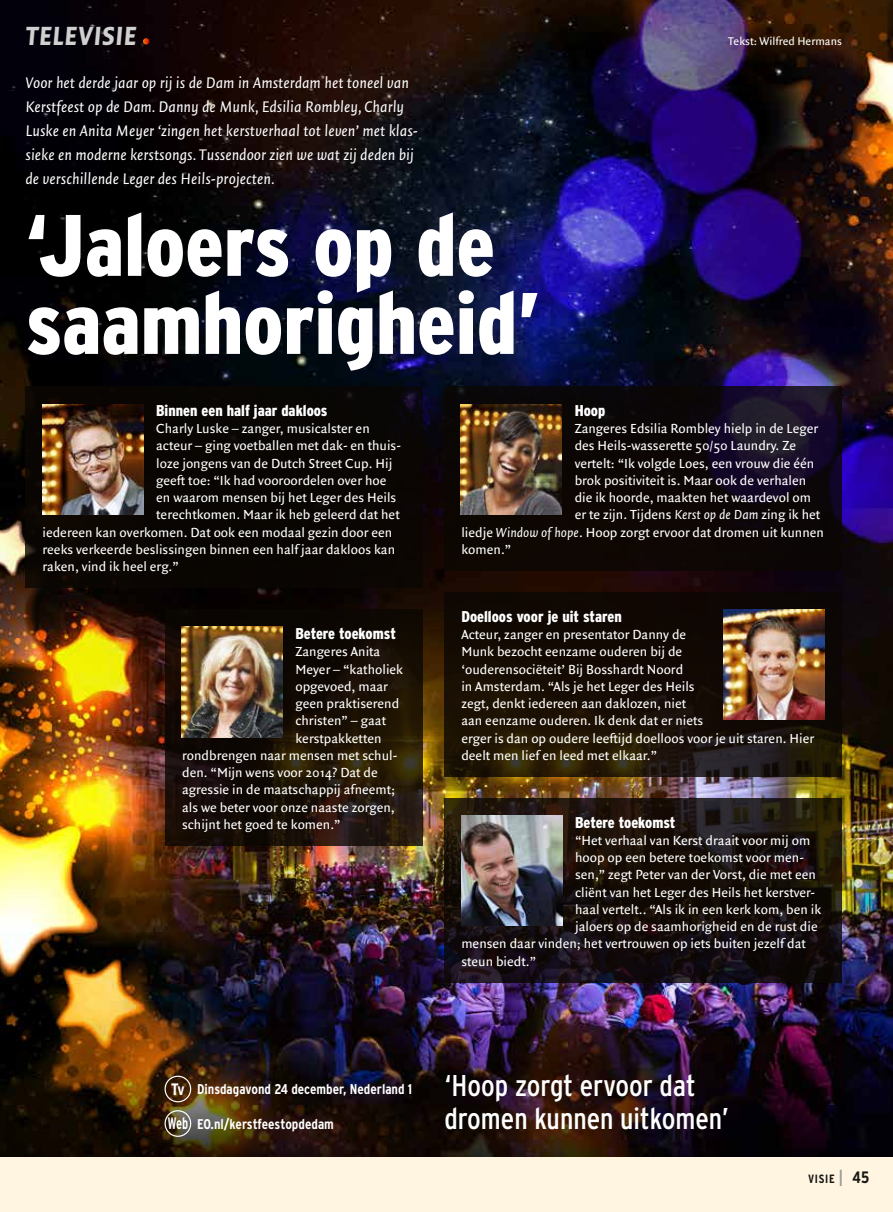
<style>
.page{position:relative;width:893px;height:1212px;background:#fff5e0}
.page>*{position:absolute;margin:0;border:0;box-sizing:border-box;transform-origin:0 0}
.t1{font:900 condensed 87px/78px "Interstate";color:#fff}
.t2{font:condensed 30px/33px "Interstate";color:#fff}
.t3{font:italic 700 27px "Quadraat Head";letter-spacing:.03em;color:#cfd0d0}
.t4{font:italic 16.5px/24px "Quadraat Sans";color:#fff}
.t5{font:900 condensed 15.6px "Interstate";color:#fff}
.t6{font:14.1px/17.2px "Quadraat Sans";color:#fff}
.t7{font:700 condensed 14.1px "Interstate";color:#fff}
.t8{font:12px "Quadraat Sans";color:#fff}
.t9{font:700 condensed 12px "Interstate";letter-spacing:.06em;color:#181716}
.s1{font-style:italic}
.s2{font-size:16.5px}
.s3{font-size:16.5px;color:#9c9c9d}
</style>
<div class="page">
<img style="left:0;top:0;width:893px;height:1157px">
<div style="left:26px;top:386px;width:397px;height:202px;background:#0b0703"></div>
<svg style="left:444px;top:386px;width:398px;height:185px;background:#0f080c"></svg>
<div style="left:165px;top:1075px;width:26px;height:27px;border:1px solid #fff;border-radius:50%"></div>
<div style="left:165px;top:1110px;width:26px;height:27px;border:1px solid #fff;border-radius:50%"></div>
<img style="left:43px;top:404px;width:100px;height:110px">
<svg style="left:444px;top:798px;width:398px;height:184px;background:#19110e"></svg>
<img style="left:461px;top:815px;width:101px;height:110px">
<svg style="left:444px;top:592px;width:398px;height:185px;background:#180f06"></svg>
<img style="left:724px;top:610px;width:100px;height:110px">
<img style="left:461px;top:404px;width:101px;height:110px">
<svg style="left:165px;top:609px;width:258px;height:237px;background:#1a1006"></svg>
<img style="left:182px;top:627px;width:101px;height:110px">
<svg style="left:143px;top:38px;width:6px;height:7px"></svg>
<h3 class="t3" style="left:26px;top:20px;width:112px">TELEVISIE</h3>
<p class="t4" style="left:26px;top:72px;width:394px">Voor het derde jaar op rij is de Dam in Amsterdam het toneel van Kerstfeest op de Dam. Danny de Munk, Edsilia Rombley, Charly Luske en Anita Meyer ‘zingen het kerstverhaal tot leven’ met klas&shy;sieke en moderne kerstsongs. Tussendoor zien we wat zij deden bij de verschillende Leger des Heils-projecten.</p>
<h1 class="t1" style="left:26px;top:205px;width:516px">‘Jaloers op de saamhorigheid’</h1>
<p class="t8" style="left:728px;top:34px;width:115px">Tekst: Wilfred Hermans</p>
<p class="t5" style="left:156px;top:401px;width:173px">Binnen een half jaar dakloos</p>
<p class="t6" style="left:156px;top:420px;width:215px">Charly Luske – zanger, musicalster en</p>
<p class="t6" style="left:156px;top:438px;width:246px">acteur – ging voetballen met dak- en thuis-</p>
<p class="t6" style="left:156px;top:455px;width:238px">loze jongens van de Dutch Street Cup. Hij</p>
<p class="t6" style="left:156px;top:472px;width:232px">geeft toe: “Ik had vooroordelen over hoe</p>
<p class="t6" style="left:156px;top:489px;width:242px">en waarom mensen bij het Leger des Heils</p>
<p class="t6" style="left:156px;top:507px;width:245px">terechtkomen. Maar ik heb geleerd dat het</p>
<p class="t6" style="left:43px;top:524px;width:351px">iedereen kan overkomen. Dat ook een modaal gezin door een</p>
<p class="t6" style="left:43px;top:541px;width:354px">reeks verkeerde beslissingen binnen een half jaar dakloos kan</p>
<p class="t6" style="left:43px;top:558px;width:138px">raken, vind ik heel erg.”</p>
<p class="t5" style="left:295px;top:624px;width:102px">Betere toekomst</p>
<p class="t6" style="left:295px;top:643px;width:86px">Zangeres Anita</p>
<p class="t6" style="left:295px;top:661px;width:109px">Meyer – “katholiek</p>
<p class="t6" style="left:295px;top:678px;width:94px">opgevoed, maar</p>
<p class="t6" style="left:295px;top:695px;width:105px">geen praktiserend</p>
<p class="t6" style="left:295px;top:712px;width:92px">christen” – gaat</p>
<p class="t6" style="left:295px;top:730px;width:88px">kerstpakketten</p>
<p class="t6" style="left:182px;top:747px;width:217px">rondbrengen naar mensen met schul-</p>
<p class="t6" style="left:182px;top:764px;width:197px">den. “Mijn wens voor 2014? Dat de</p>
<p class="t6" style="left:182px;top:781px;width:215px">agressie in de maatschappij afneemt;</p>
<p class="t6" style="left:182px;top:799px;width:214px">als we beter voor onze naaste zorgen,</p>
<p class="t6" style="left:182px;top:816px;width:160px">schijnt het goed te komen.”</p>
<p class="t5" style="left:575px;top:401px;width:32px">Hoop</p>
<p class="t6" style="left:575px;top:420px;width:245px">Zangeres Edsilia Rombley hielp in de Leger</p>
<p class="t6" style="left:575px;top:438px;width:223px">des Heils-wasserette 50/50 Laundry. Ze</p>
<p class="t6" style="left:575px;top:455px;width:241px">vertelt: “Ik volgde Loes, een vrouw die één</p>
<p class="t6" style="left:575px;top:472px;width:233px">brok positiviteit is. Maar ook de verhalen</p>
<p class="t6" style="left:575px;top:489px;width:238px">die ik hoorde, maakten het waardevol om</p>
<p class="t6" style="left:575px;top:507px;width:247px">er te zijn. Tijdens <span class="s1">Kerst op de Dam</span> zing ik het</p>
<p class="t6" style="left:461px;top:524px;width:364px">liedje <span class="s1">Window of hope</span>. Hoop zorgt ervoor dat dromen uit kunnen</p>
<p class="t6" style="left:461px;top:541px;width:51px">komen.”</p>
<p class="t5" style="left:461px;top:607px;width:162px">Doelloos voor je uit staren</p>
<p class="t6" style="left:461px;top:626px;width:354px">Acteur, zanger en presentator Danny de<br>Munk bezocht eenzame ouderen bij de<br>‘ouderensociëteit’ Bij Bosshardt Noord<br>in Amsterdam. “Als je het Leger des Heils<br>zegt, denkt iedereen aan daklozen, niet<br>aan eenzame ouderen. Ik denk dat er niets<br>erger is dan op oudere leeftijd doelloos voor je uit staren. Hier deelt men lief en leed met elkaar.”</p>
<p class="t5" style="left:575px;top:812px;width:102px">Betere toekomst</p>
<p class="t6" style="left:575px;top:832px;width:237px">“Het verhaal van Kerst draait voor mij om</p>
<p class="t6" style="left:575px;top:849px;width:230px">hoop op een betere toekomst voor men-</p>
<p class="t6" style="left:575px;top:866px;width:242px">sen,” zegt Peter van der Vorst, die met een</p>
<p class="t6" style="left:575px;top:884px;width:242px">cliënt van het Leger des Heils het kerstver-</p>
<p class="t6" style="left:575px;top:901px;width:248px">haal vertelt.. “Als ik in een kerk kom, ben ik</p>
<p class="t6" style="left:575px;top:918px;width:244px">jaloers op de saamhorigheid en de rust die</p>
<p class="t6" style="left:461px;top:935px;width:346px">mensen daar vinden; het vertrouwen op iets buiten jezelf dat</p>
<p class="t6" style="left:461px;top:953px;width:76px">steun biedt.”</p>
<p class="t7" style="left:171px;top:1080px;width:243px"><span class="s2">Tv</span> Dinsdagavond 24 december, Nederland 1</p>
<p class="t7" style="left:168px;top:1115px;width:168px"><span class="s2">Web</span> EO.nl/kerstfeestopdedam</p>
<h2 class="t2" style="left:444px;top:1068px;width:286px">‘Hoop zorgt ervoor dat dromen kunnen uitkomen’</h2>
<p class="t9" style="left:808px;top:1171px;width:63px">VISIE <span class="s3">|</span> <span class="s2">45</span></p>
</div>
